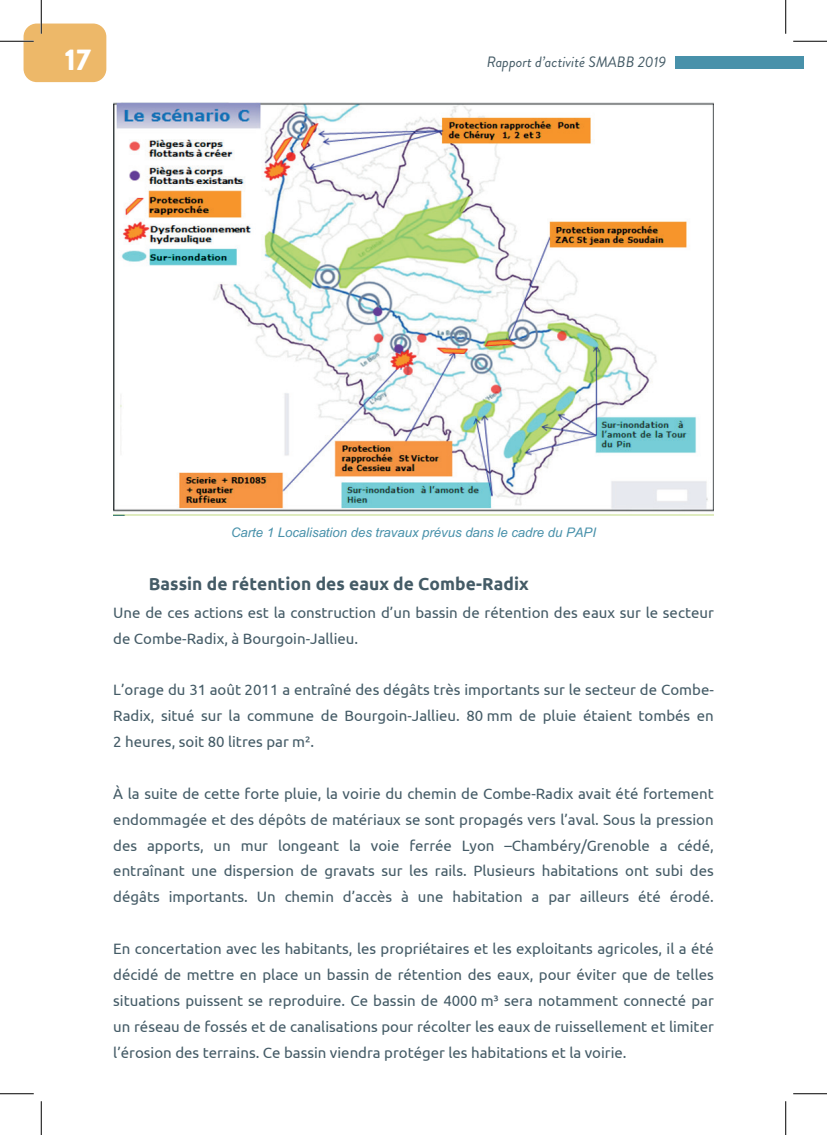
<style>
.page{position:relative;width:827px;height:1135px;background:#fff}
.page>*{position:absolute;margin:0;border:0;box-sizing:border-box;transform-origin:0 0}
.t1{font:900 30px "Brandon Grotesque";color:#fff}
.t2{font:700 17.38px "Ubuntu";letter-spacing:.005em;color:#445b66}
.t3{font:15px/25.9px "Ubuntu";color:#445b66;text-align:justify}
.t4{font:italic 15px "Brandon Grotesque";color:#445b66}
.t5{font:italic 13.25px "Arial";color:#4891aa}
</style>
<div class="page">
<img style="left:113px;top:103px;width:600px;height:413px">
<div style="left:674px;top:56px;width:129px;height:12px;background:#4891aa"></div>
<div style="left:24px;top:24px;width:82px;height:58px;background:#edb869;border-radius:13px"></div>
<hr style="left:0;top:40px;width:34px;height:2px;background:#fff">
<hr style="left:40px;top:0;width:2px;height:34px;background:#fff">
<hr style="left:0;top:41px;width:34px;height:1px;background:#000">
<hr style="left:793px;top:41px;width:34px;height:1px;background:#000">
<hr style="left:0;top:1093px;width:34px;height:1px;background:#000">
<hr style="left:793px;top:1093px;width:34px;height:1px;background:#000">
<hr style="left:41px;top:0;width:1px;height:34px;background:#000">
<hr style="left:41px;top:1101px;width:1px;height:34px;background:#000">
<hr style="left:785px;top:0;width:1px;height:34px;background:#000">
<hr style="left:785px;top:1101px;width:1px;height:34px;background:#000">
<h1 class="t1" style="left:65px;top:39px;width:28px">17</h1>
<p class="t4" style="left:487px;top:52px;width:181px">Rapport d’activité SMABB 2019</p>
<p class="t5" style="left:231px;top:524px;width:366px">?'0,*#" @3)'21.',13(#-*.#,0'&amp;'4&gt;#/0A&amp;4.#-'(.#2*#)'-0*#-4#5%56</p>
<p class="t2" style="left:149px;top:573px;width:381px">Bassin de rétention des eaux de Combe-Radix</p>
<p class="t3" style="left:113px;top:599px;width:602px">Une de ces actions est la construction d’un bassin de rétention des eaux sur le secteur de Combe-Radix, à Bourgoin-Jallieu.</p>
<p class="t3" style="left:113px;top:677px;width:602px">L’orage du 31 août 2011 a entraîné des dégâts très importants sur le secteur de Combe-Radix, situé sur la commune de Bourgoin-Jallieu. 80 mm de pluie étaient tombés en 2 heures, soit 80 litres par m!.</p>
<p class="t3" style="left:113px;top:780px;width:602px">À la suite de cette forte pluie, la voirie du chemin de Combe-Radix avait été fortement endommagée et des dépôts de matériaux se sont propagés vers l’aval. Sous la pression des apports, un mur longeant la voie ferrée Lyon –Chambéry/Grenoble a cédé, entraînant une dispersion de gravats sur les rails. Plusieurs habitations ont subi des dégâts importants. Un chemin d’accès à une habitation a par ailleurs été érodé.</p>
<p class="t3" style="left:113px;top:935px;width:602px">En concertation avec les habitants, les propriétaires et les exploitants agricoles, il a été décidé de mettre en place un bassin de rétention des eaux, pour éviter que de telles situations puissent se reproduire. Ce bassin de 4000 m# sera notamment connecté par un réseau de fossés et de canalisations pour récolter les eaux de ruissellement et limiter l’érosion des terrains. Ce bassin viendra protéger les habitations et la voirie.</p>
</div>
